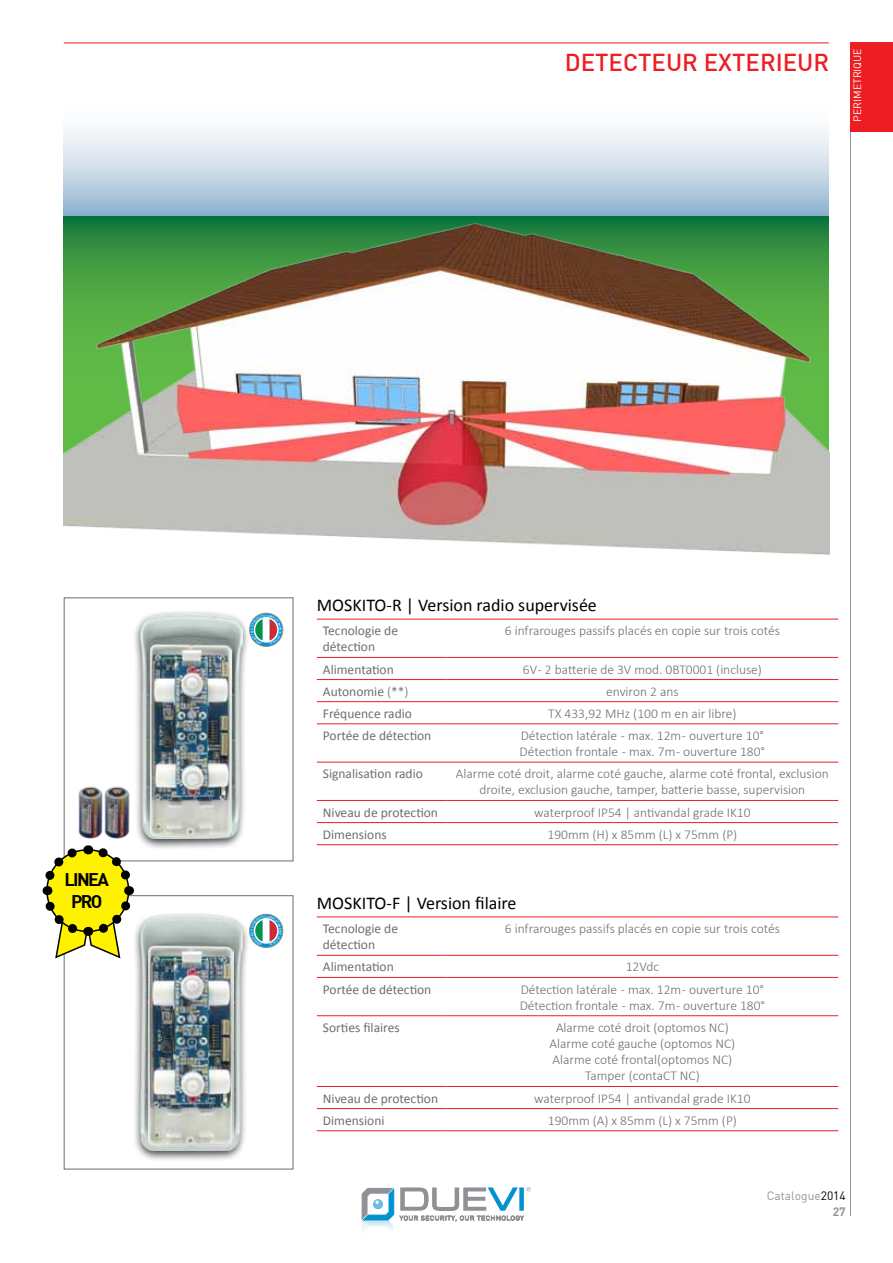
<style>
.page{position:relative;width:893px;height:1263px;background:#fff}
.page>*{position:absolute;margin:0;border:0;box-sizing:border-box;transform-origin:0 0}
.t1{font:24px "DIN Medium";color:#ed1d24}
.t2{font:18px "Calibri";color:#000}
.t3{font:18px/21.6px "DIN Bold";letter-spacing:-.09em;color:#000;text-align:center}
.t4{font:300 13.5px/16.2px "Calibri";color:#6d6e71}
.t5{font:13.5px/16.2px "Calibri";color:#6d6e71}
.t6{font:12px "DIN";color:#939598}
.t7{font:12px "DIN Bold";color:#939598}
.t8{font:10.5px "DIN";color:#fff}
.s1{font-weight:300}
.s2{color:#000}
</style>
<div class="page">
<hr style="left:850px;top:43px;width:1px;height:1173px;background:#939598">
<div style="left:851px;top:43px;width:42px;height:89px;background:#ed1d24"></div>
<svg style="left:361px;top:1187px;width:170px;height:43px"></svg>
<hr style="left:64px;top:43px;width:765px;height:1px;background:#ed1d24">
<div style="left:64px;top:597px;width:229px;height:264px;border:1px solid #6d6e71"></div>
<hr style="left:317px;top:619px;width:129px;height:1px;background:#ed1d24">
<hr style="left:446px;top:619px;width:392px;height:1px;background:#ed1d24">
<hr style="left:317px;top:657px;width:129px;height:1px;background:#ed1d24">
<hr style="left:446px;top:657px;width:392px;height:1px;background:#ed1d24">
<hr style="left:317px;top:679px;width:129px;height:1px;background:#ed1d24">
<hr style="left:446px;top:679px;width:392px;height:1px;background:#ed1d24">
<hr style="left:317px;top:701px;width:129px;height:1px;background:#ed1d24">
<hr style="left:446px;top:701px;width:392px;height:1px;background:#ed1d24">
<hr style="left:317px;top:723px;width:129px;height:1px;background:#ed1d24">
<hr style="left:446px;top:723px;width:392px;height:1px;background:#ed1d24">
<hr style="left:317px;top:762px;width:129px;height:1px;background:#ed1d24">
<hr style="left:446px;top:762px;width:392px;height:1px;background:#ed1d24">
<hr style="left:317px;top:800px;width:129px;height:1px;background:#ed1d24">
<hr style="left:446px;top:800px;width:392px;height:1px;background:#ed1d24">
<hr style="left:317px;top:822px;width:129px;height:1px;background:#ed1d24">
<hr style="left:317px;top:844px;width:129px;height:1px;background:#ed1d24">
<hr style="left:446px;top:822px;width:392px;height:1px;background:#ed1d24">
<hr style="left:446px;top:844px;width:392px;height:1px;background:#ed1d24">
<div style="left:132px;top:610px;width:117px;height:240px;background:#000;opacity:.75"></div>
<img style="left:140px;top:614px;width:102px;height:224px">
<img style="left:150px;top:644px;width:82px;height:191px">
<hr style="left:317px;top:916px;width:129px;height:1px;background:#ed1d24">
<hr style="left:446px;top:916px;width:392px;height:1px;background:#ed1d24">
<hr style="left:317px;top:955px;width:129px;height:1px;background:#ed1d24">
<hr style="left:446px;top:955px;width:392px;height:1px;background:#ed1d24">
<hr style="left:317px;top:977px;width:129px;height:1px;background:#ed1d24">
<hr style="left:317px;top:1015px;width:129px;height:1px;background:#ed1d24">
<hr style="left:317px;top:1086px;width:129px;height:1px;background:#ed1d24">
<hr style="left:446px;top:1086px;width:392px;height:1px;background:#ed1d24">
<hr style="left:446px;top:977px;width:392px;height:1px;background:#ed1d24">
<hr style="left:317px;top:1108px;width:129px;height:1px;background:#ed1d24">
<hr style="left:317px;top:1130px;width:129px;height:1px;background:#ed1d24">
<hr style="left:446px;top:1108px;width:392px;height:1px;background:#ed1d24">
<hr style="left:446px;top:1130px;width:392px;height:1px;background:#ed1d24">
<hr style="left:446px;top:1015px;width:392px;height:1px;background:#ed1d24">
<div style="left:64px;top:895px;width:229px;height:274px;border:1px solid #6d6e71"></div>
<div style="left:132px;top:911px;width:118px;height:251px;background:#000;opacity:.75"></div>
<img style="left:140px;top:915px;width:102px;height:235px">
<img style="left:148px;top:946px;width:85px;height:199px">
<div style="left:250px;top:613px;width:33px;height:33px;background:#9ca4ab;border-radius:50%"></div>
<div style="left:249px;top:613px;width:34px;height:34px;border:1px solid #919195;border-radius:50%"></div>
<div style="left:250px;top:914px;width:33px;height:33px;background:#a1aab0;border-radius:50%"></div>
<div style="left:249px;top:914px;width:34px;height:34px;border:1px solid #919195;border-radius:50%"></div>
<svg style="left:64px;top:129px;width:765px;height:87px;background:#c7d7e6"></svg>
<div style="left:64px;top:216px;width:765px;height:259px;background:#06753b"></div>
<img style="left:64px;top:223px;width:765px;height:332px">
<svg style="left:42px;top:840px;width:96px;height:120px"></svg>
<div style="left:46px;top:849px;width:83px;height:83px;border:2px solid #000;border-radius:50%"></div>
<img style="left:78px;top:786px;width:52px;height:53px">
<svg style="left:251px;top:614px;width:31px;height:31px"></svg>
<svg style="left:251px;top:915px;width:31px;height:31px"></svg>
<h2 class="t3" style="left:65px;top:868px;width:46px">LINEA<br>PRO</h2>
<h1 class="t1" style="left:565px;top:47px;width:266px">DETECTEUR EXTERIEUR</h1>
<p class="t8" style="left:851px;top:122px;width:75px;rotate:-90deg">PERIMETRIQUE</p>
<h2 class="t2" style="left:317px;top:592px;width:282px">MOSKITO-R | Version radio supervisée</h2>
<p class="t5" style="left:323px;top:622px;width:77px">Tecnologie de détection</p>
<p class="t4" style="left:505px;top:622px;width:277px">6 infrarouges passifs placés en copie sur trois cotés</p>
<p class="t5" style="left:323px;top:661px;width:72px">Alimentation</p>
<p class="t4" style="left:523px;top:661px;width:241px">6V - 2 batterie de 3V mod. 0BT0001 (incluse)</p>
<p class="t5" style="left:323px;top:683px;width:87px">Autonomie <span class="s1">(**)</span></p>
<p class="t4" style="left:606px;top:683px;width:74px">environ 2 ans</p>
<p class="t5" style="left:323px;top:705px;width:91px">Fréquence radio</p>
<p class="t4" style="left:548px;top:705px;width:190px">TX 433,92 MHz (100 m en air libre)</p>
<p class="t5" style="left:323px;top:727px;width:110px">Portée de détection</p>
<p class="t4" style="left:520px;top:727px;width:247px">Détection latérale - max. 12m - ouverture 10°<br>Détection frontale - max. 7m - ouverture 180°</p>
<p class="t5" style="left:323px;top:765px;width:102px">Signalisation radio</p>
<p class="t4" style="left:456px;top:765px;width:375px;text-align:center">Alarme coté droit, alarme coté gauche, alarme coté frontal, exclusion droite, exclusion gauche, tamper, batterie basse, supervision</p>
<p class="t5" style="left:323px;top:804px;width:117px">Niveau de protection</p>
<p class="t4" style="left:534px;top:804px;width:218px">waterproof IP54 | antivandal grade IK10</p>
<p class="t5" style="left:323px;top:826px;width:65px">Dimensions</p>
<p class="t4" style="left:547px;top:826px;width:191px">190mm (H) x 85mm (L) x 75mm (P)</p>
<h2 class="t2" style="left:317px;top:890px;width:201px">MOSKITO-F | Version filaire</h2>
<p class="t5" style="left:323px;top:920px;width:77px">Tecnologie de détection</p>
<p class="t4" style="left:505px;top:920px;width:277px">6 infrarouges passifs placés en copie sur trois cotés</p>
<p class="t5" style="left:323px;top:958px;width:72px">Alimentation</p>
<p class="t4" style="left:626px;top:959px;width:35px">12Vdc</p>
<p class="t5" style="left:323px;top:980px;width:110px">Portée de détection</p>
<p class="t4" style="left:520px;top:981px;width:247px">Détection latérale - max. 12m - ouverture 10°<br>Détection frontale - max. 7m - ouverture 180°</p>
<p class="t5" style="left:323px;top:1019px;width:78px">Sorties filaires</p>
<p class="t4" style="left:549px;top:1019px;width:187px;text-align:center">Alarme coté droit (optomos NC)<br>Alarme coté gauche (optomos NC)<br>Alarme coté frontal(optomos NC)<br>Tamper (contaCT NC)</p>
<p class="t5" style="left:323px;top:1090px;width:117px">Niveau de protection</p>
<p class="t4" style="left:534px;top:1090px;width:218px">waterproof IP54 | antivandal grade IK10</p>
<p class="t5" style="left:323px;top:1112px;width:63px">Dimensioni</p>
<p class="t4" style="left:548px;top:1112px;width:190px">190mm (A) x 85mm (L) x 75mm (P)</p>
<p class="t6" style="left:767px;top:1188px;width:80px">Catalogue<span class="s2">2014</span></p>
<p class="t7" style="left:833px;top:1204px;width:15px">27</p>
</div>
